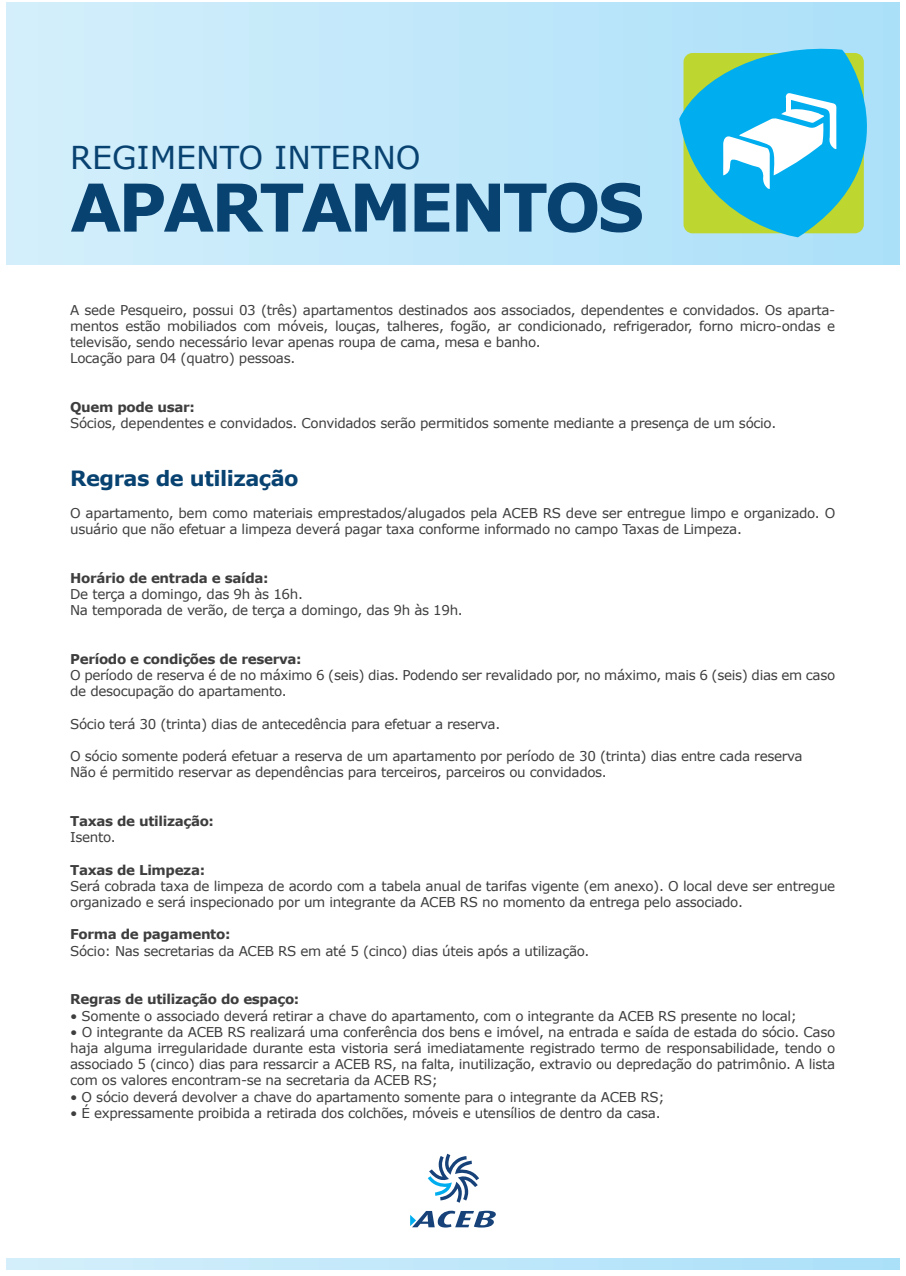
<style>
.page{position:relative;width:906px;height:1276px;background:#fff}
.page>*{position:absolute;margin:0;border:0;box-sizing:border-box;transform-origin:0 0}
.t1{font:700 66px "Verdana";letter-spacing:-.05em;color:#084271}
.t2{font:31.5px "Verdana";color:#084271}
.t3{font:700 21px "Verdana";letter-spacing:-.025em;color:#084271}
.t4{font:13.5px/16.2px "Verdana";letter-spacing:-.025em;color:#3e3e3f}
.t5{font:700 13.5px "Verdana";letter-spacing:-.025em;color:#3e3e3f}
</style>
<div class="page">
<div style="left:6px;top:2px;width:893px;height:262px;background:linear-gradient(to right,#d4effb,#abe0f9)"></div>
<svg style="left:6px;top:1258px;width:893px;height:11px;background:#bfe7f9"></svg>
<svg style="left:410px;top:1210px;width:86px;height:17px"></svg>
<svg style="left:428px;top:1153px;width:51px;height:49px"></svg>
<svg style="left:679px;top:43px;width:221px;height:194px;background:#62c8d3"></svg>
<hr style="left:786px;top:96px;width:4px;height:16px;background:#fff">
<h2 class="t2" style="left:70px;top:136px;width:352px">REGIMENTO INTERNO</h2>
<h1 class="t1" style="left:70px;top:161px;width:575px">APARTAMENTOS</h1>
<p class="t4" style="left:70px;top:301px;width:766px">A sede Pesqueiro, possui 03 (três) apartamentos destinados aos associados, dependentes e convidados. Os aparta&shy;mentos estão mobiliados com móveis, louças, talheres, fogão, ar condicionado, refrigerador, forno micro-ondas e televisão, sendo necessário levar apenas roupa de cama, mesa e banho.<br>Locação para 04 (quatro) pessoas.</p>
<p class="t5" style="left:70px;top:397px;width:126px">Quem pode usar:</p>
<p class="t4" style="left:70px;top:415px;width:707px">Sócios, dependentes e convidados. Convidados serão permitidos somente mediante a presença de um sócio.</p>
<h3 class="t3" style="left:70px;top:463px;width:230px">Regras de utilização</h3>
<p class="t4" style="left:70px;top:505px;width:766px">O apartamento, bem como materiais emprestados/alugados pela ACEB RS deve ser entregue limpo e organizado. O usuário que não efetuar a limpeza deverá pagar taxa conforme informado no campo Taxas de Limpeza.</p>
<p class="t5" style="left:70px;top:568px;width:200px">Horário de entrada e saída:</p>
<p class="t4" style="left:70px;top:586px;width:394px">De terça a domingo, das 9h às 16h.<br>Na temporada de verão, de terça a domingo, das 9h às 19h.</p>
<p class="t5" style="left:70px;top:649px;width:233px">Período e condições de reserva:</p>
<p class="t4" style="left:70px;top:667px;width:766px">O período de reserva é de no máximo 6 (seis) dias. Podendo ser revalidado por, no máximo, mais 6 (seis) dias em caso de desocupação do apartamento.</p>
<p class="t4" style="left:70px;top:715px;width:431px">Sócio terá 30 (trinta) dias de antecedência para efetuar a reserva.</p>
<p class="t4" style="left:70px;top:748px;width:734px">O sócio somente poderá efetuar a reserva de um apartamento por período de 30 (trinta) dias entre cada reserva<br>Não é permitido reservar as dependências para terceiros, parceiros ou convidados.</p>
<p class="t5" style="left:70px;top:811px;width:145px">Taxas de utilização:</p>
<p class="t4" style="left:70px;top:829px;width:47px">Isento.</p>
<p class="t5" style="left:70px;top:860px;width:136px">Taxas de Limpeza:</p>
<p class="t4" style="left:70px;top:877px;width:766px">Será cobrada taxa de limpeza de acordo com a tabela anual de tarifas vigente (em anexo). O local deve ser entregue organizado e será inspecionado por um integrante da ACEB RS no momento da entrega pelo associado.</p>
<p class="t5" style="left:70px;top:925px;width:162px">Forma de pagamento:</p>
<p class="t4" style="left:70px;top:942px;width:521px">Sócio: Nas secretarias da ACEB RS em até 5 (cinco) dias úteis após a utilização.</p>
<p class="t5" style="left:70px;top:990px;width:231px">Regras de utilização do espaço:</p>
<p class="t4" style="left:70px;top:1007px;width:728px">• Somente o associado deverá retirar a chave do apartamento, com o integrante da ACEB RS presente no local;</p>
<p class="t4" style="left:70px;top:1023px;width:766px;text-align:justify">• O integrante da ACEB RS realizará uma conferência dos bens e imóvel, na entrada e saída de estada do sócio. Caso haja alguma irregularidade durante esta vistoria será imediatamente registrado termo de responsabilidade, tendo o associado 5 (cinco) dias para ressarcir a ACEB RS, na falta, inutilização, extravio ou depredação do patrimônio. A lista com os valores encontram-se na secretaria da ACEB RS;</p>
<p class="t4" style="left:70px;top:1088px;width:596px">• O sócio deverá devolver a chave do apartamento somente para o integrante da ACEB RS;</p>
<p class="t4" style="left:70px;top:1104px;width:592px">• É expressamente proibida a retirada dos colchões, móveis e utensílios de dentro da casa.</p>
</div>
